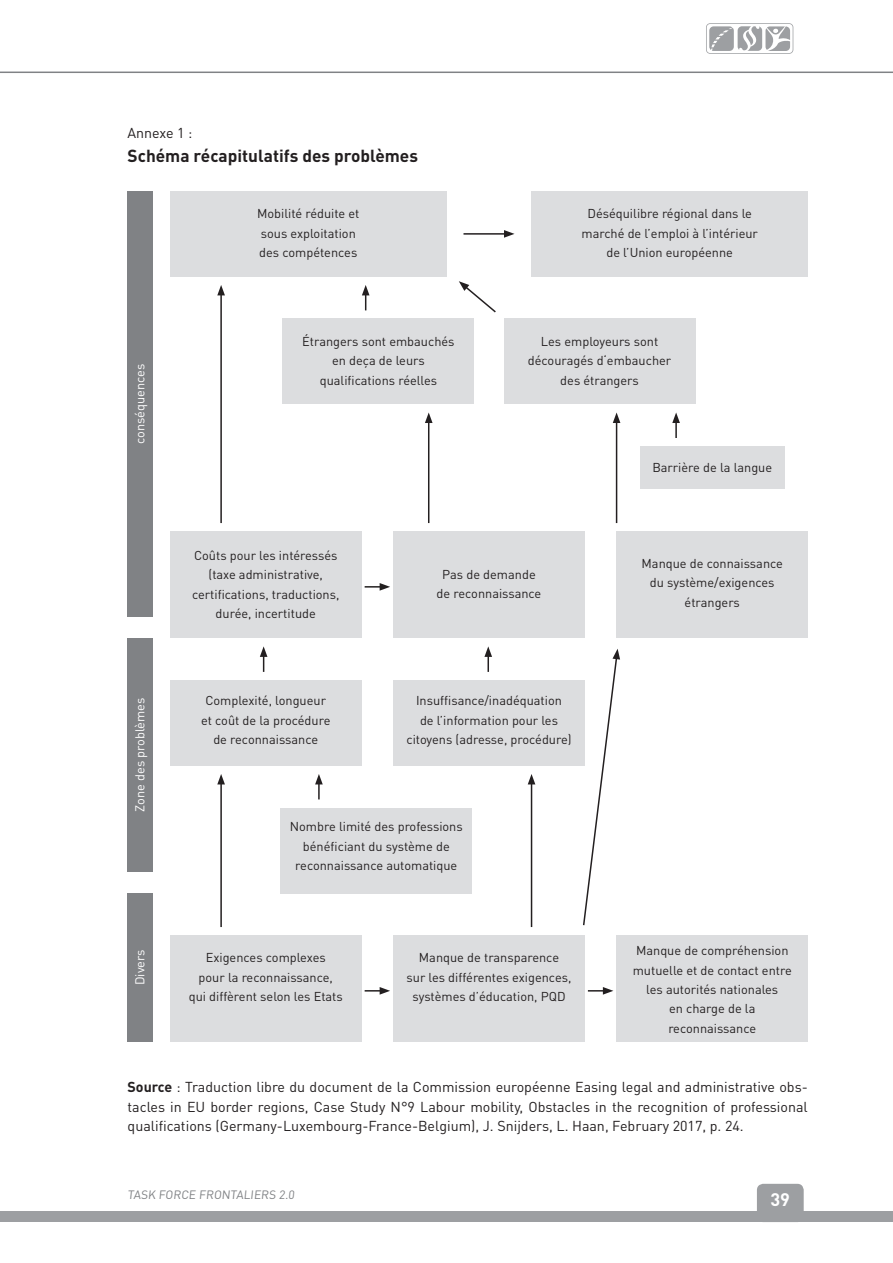
<style>
.page{position:relative;width:893px;height:1263px;background:#fff}
.page>*{position:absolute;margin:0;border:0;box-sizing:border-box;transform-origin:0 0}
.t1{font:700 18px "DIN Pro";color:#fff}
.t2{font:700 17.25px "DIN Pro";color:#231f20}
.t3{font:14.25px/19.5px "DIN Pro";color:#231f20;text-align:justify}
.t4{font:12.75px/19.5px "DIN Pro";color:#231f20;text-align:center}
.t5{font:12.75px "DIN Pro";color:#fff}
.t6{font:12px "DIN Pro";color:#808285}
.s1{font-weight:700}
</style>
<div class="page">
<div style="left:0;top:1211px;width:893px;height:11px;background:#9d9fa2"></div>
<div style="left:757px;top:1184px;width:47px;height:38px;background:#9d9fa2;border-radius:6px"></div>
<hr style="left:0;top:72px;width:893px;height:1px;background:#808285">
<svg style="left:706px;top:23px;width:87px;height:31px"></svg>
<div style="left:393px;top:680px;width:192px;height:85px;background:#dcdddf"></div>
<div style="left:170px;top:680px;width:191px;height:85px;background:#dcdddf"></div>
<div style="left:281px;top:808px;width:191px;height:85px;background:#dcdddf"></div>
<div style="left:617px;top:935px;width:191px;height:107px;background:#dcdddf"></div>
<div style="left:393px;top:935px;width:192px;height:107px;background:#dcdddf"></div>
<div style="left:170px;top:935px;width:191px;height:107px;background:#dcdddf"></div>
<div style="left:617px;top:531px;width:191px;height:107px;background:#dcdddf"></div>
<div style="left:393px;top:531px;width:192px;height:107px;background:#dcdddf"></div>
<div style="left:170px;top:531px;width:191px;height:107px;background:#dcdddf"></div>
<div style="left:640px;top:446px;width:144px;height:43px;background:#dcdddf"></div>
<div style="left:504px;top:319px;width:191px;height:85px;background:#dcdddf"></div>
<div style="left:283px;top:319px;width:191px;height:85px;background:#dcdddf"></div>
<div style="left:531px;top:191px;width:277px;height:85px;background:#dcdddf"></div>
<div style="left:170px;top:191px;width:276px;height:85px;background:#dcdddf"></div>
<div style="left:128px;top:893px;width:25px;height:149px;background:#808285"></div>
<div style="left:128px;top:638px;width:25px;height:234px;background:#808285"></div>
<div style="left:128px;top:191px;width:25px;height:426px;background:#808285"></div>
<hr style="left:220px;top:782px;width:2px;height:145px;background:#231f20">
<svg style="left:217px;top:774px;width:8px;height:10px"></svg>
<hr style="left:531px;top:782px;width:1px;height:145px;background:#231f20">
<svg style="left:528px;top:774px;width:7px;height:10px"></svg>
<svg style="left:260px;top:646px;width:7px;height:26px"></svg>
<svg style="left:484px;top:646px;width:8px;height:26px"></svg>
<hr style="left:428px;top:421px;width:1px;height:102px;background:#231f20">
<svg style="left:425px;top:412px;width:8px;height:11px"></svg>
<hr style="left:616px;top:421px;width:1px;height:102px;background:#231f20">
<svg style="left:613px;top:412px;width:7px;height:11px"></svg>
<svg style="left:362px;top:285px;width:7px;height:25px"></svg>
<svg style="left:459px;top:281px;width:37px;height:32px"></svg>
<svg style="left:672px;top:412px;width:8px;height:26px"></svg>
<svg style="left:315px;top:774px;width:8px;height:25px"></svg>
<svg style="left:582px;top:649px;width:38px;height:277px"></svg>
<svg style="left:365px;top:987px;width:25px;height:8px"></svg>
<svg style="left:588px;top:987px;width:25px;height:8px"></svg>
<svg style="left:365px;top:583px;width:25px;height:8px"></svg>
<hr style="left:463px;top:233px;width:43px;height:2px;background:#231f20">
<svg style="left:504px;top:230px;width:10px;height:8px"></svg>
<hr style="left:220px;top:293px;width:2px;height:230px;background:#231f20">
<svg style="left:217px;top:285px;width:8px;height:10px"></svg>
<p class="t3" style="left:128px;top:123px;width:66px">Annexe 1 :</p>
<h2 class="t2" style="left:128px;top:144px;width:292px">Schéma récapitulatifs des problèmes</h2>
<p class="t5" style="left:131px;top:444px;width:82px;rotate:-90deg">conséquences</p>
<p class="t5" style="left:131px;top:812px;width:116px;rotate:-90deg">Zone des problèmes</p>
<p class="t5" style="left:131px;top:985px;width:37px;rotate:-90deg">Divers</p>
<p class="t4" style="left:257px;top:203px;width:104px;text-align:left">Mobilité réduite et sous exploitation des compétences</p>
<p class="t4" style="left:581px;top:203px;width:178px">Déséquilibre régional dans le marché de l’emploi à l’intérieur de l’Union européenne</p>
<p class="t4" style="left:302px;top:331px;width:154px">Étrangers sont embauchés en deça de leurs qualifications réelles</p>
<p class="t4" style="left:528px;top:331px;width:145px">Les employeurs sont découragés d‘embaucher des étrangers</p>
<p class="t4" style="left:192px;top:545px;width:149px">Coûts pour les intéressés (taxe administrative, certifications, traductions, durée, incertitude</p>
<p class="t4" style="left:652px;top:457px;width:121px">Barrière de la langue</p>
<p class="t4" style="left:437px;top:564px;width:106px">Pas de demande de reconnaissance</p>
<p class="t4" style="left:642px;top:553px;width:143px">Manque de connaissance du système/exigences étrangers</p>
<p class="t4" style="left:201px;top:690px;width:131px">Complexité, longueur et coût de la procédure de reconnaissance</p>
<p class="t4" style="left:406px;top:690px;width:167px">Insuffisance/inadéquation<br>de l’information pour les citoyens (adresse, procédure)</p>
<p class="t4" style="left:290px;top:816px;width:174px">Nombre limité des professions bénéficiant du système de reconnaissance automatique</p>
<p class="t4" style="left:189px;top:947px;width:155px">Exigences complexes<br>pour la reconnaissance, qui diffèrent selon les Etats</p>
<p class="t4" style="left:407px;top:947px;width:166px">Manque de transparence<br>sur les différentes exigences, systèmes d’éducation, PQD</p>
<p class="t4" style="left:633px;top:940px;width:161px">Manque de compréhension mutuelle et de contact entre les autorités nationales<br>en charge de la reconnaissance</p>
<p class="t3" style="left:128px;top:1077px;width:682px"><span class="s1">Source</span> : Traduction libre du document de la Commission européenne Easing legal and administrative obs&shy;tacles in EU border regions, Case Study N°9 Labour mobility, Obstacles in the recognition of professional qualifications (Germany-Luxembourg-France-Belgium), J. Snijders, L. Haan, February 2017, p. 24.</p>
<p class="t6" style="left:128px;top:1186px;width:170px">TASK FORCE FRONTALIERS 2.0</p>
<h1 class="t1" style="left:770px;top:1187px;width:21px">39</h1>
</div>
